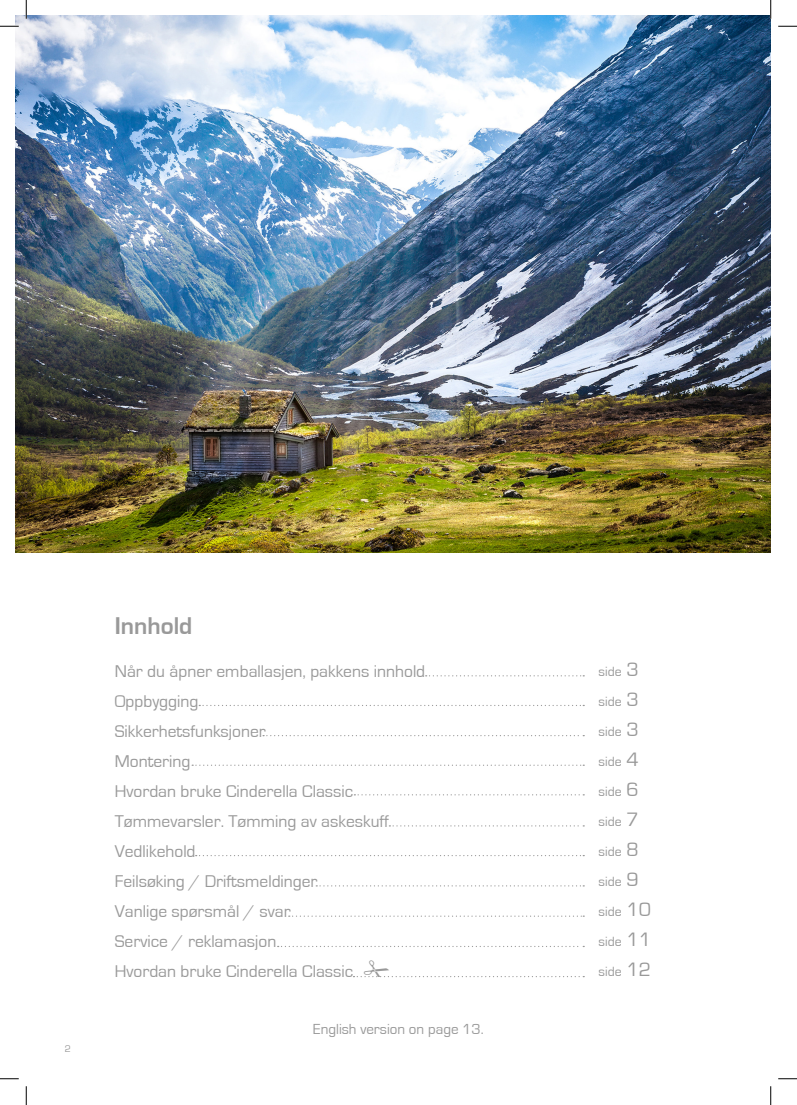
<style>
.page{position:relative;width:797px;height:1105px;background:#fff}
.page>*{position:absolute;margin:0;border:0;box-sizing:border-box;transform-origin:0 0}
.t1{font:700 25px "Eurostile";color:#999}
.t2{font:17.5px "Eurostile";color:#999}
.t3{font:15px "Eurostile";color:#999}
.t4{font:13.75px "Eurostile";color:#999}
.t5{font:10px "Eurostile";color:#999}
.s1{font-size:20px}
</style>
<div class="page">
<svg style="left:425px;top:675px;width:159px;height:1px"></svg>
<svg style="left:199px;top:705px;width:385px;height:1px"></svg>
<svg style="left:192px;top:765px;width:392px;height:1px"></svg>
<svg style="left:263px;top:735px;width:321px;height:1px"></svg>
<svg style="left:389px;top:825px;width:195px;height:1px"></svg>
<svg style="left:354px;top:794px;width:230px;height:1px"></svg>
<svg style="left:316px;top:885px;width:268px;height:1px"></svg>
<svg style="left:289px;top:915px;width:295px;height:2px"></svg>
<svg style="left:278px;top:946px;width:306px;height:1px"></svg>
<svg style="left:196px;top:855px;width:388px;height:1px"></svg>
<img style="left:16px;top:16px;width:754px;height:536px">
<svg style="left:0;top:25px;width:19px;height:2px"></svg>
<svg style="left:778px;top:25px;width:19px;height:2px"></svg>
<svg style="left:0;top:1078px;width:19px;height:1px"></svg>
<svg style="left:778px;top:1078px;width:19px;height:1px"></svg>
<svg style="left:25px;top:0;width:2px;height:19px"></svg>
<svg style="left:25px;top:1086px;width:2px;height:19px"></svg>
<svg style="left:770px;top:0;width:1px;height:19px"></svg>
<svg style="left:770px;top:1086px;width:1px;height:19px"></svg>
<svg style="left:353px;top:976px;width:231px;height:1px"></svg>
<p class="t5" style="left:65px;top:1043px;width:8px">2</p>
<p class="t1" style="left:115px;top:612px;width:79px">Innhold</p>
<p class="t2" style="left:115px;top:662px;width:312px">Når du åpner emballasjen, pakkens innhold</p>
<p class="t2" style="left:115px;top:692px;width:85px">Oppbygging</p>
<p class="t2" style="left:115px;top:722px;width:152px">Sikkerhetsfunksjoner</p>
<p class="t2" style="left:115px;top:752px;width:77px">Montering</p>
<p class="t2" style="left:115px;top:782px;width:240px">Hvordan bruke Cinderella Classic</p>
<p class="t2" style="left:115px;top:812px;width:275px">Tømmevarsler. Tømming av askeskuff</p>
<p class="t2" style="left:115px;top:842px;width:82px">Vedlikehold</p>
<p class="t2" style="left:115px;top:872px;width:204px">Feilsøking / Driftsmeldinger</p>
<p class="t2" style="left:115px;top:902px;width:177px">Vanlige spørsmål / svar</p>
<p class="t2" style="left:115px;top:932px;width:163px">Service / reklamasjon</p>
<p class="t2" style="left:115px;top:962px;width:240px">Hvordan bruke Cinderella Classic</p>
<p class="t3" style="left:313px;top:1021px;width:172px">English version on page 13.</p>
<p class="t4" style="left:598px;top:664px;width:42px">side <span class="s1">3</span></p>
<p class="t4" style="left:598px;top:694px;width:42px">side <span class="s1">3</span></p>
<p class="t4" style="left:598px;top:724px;width:42px">side <span class="s1">3</span></p>
<p class="t4" style="left:598px;top:754px;width:42px">side <span class="s1">4</span></p>
<p class="t4" style="left:598px;top:784px;width:42px">side <span class="s1">6</span></p>
<p class="t4" style="left:598px;top:814px;width:42px">side <span class="s1">7</span></p>
<p class="t4" style="left:598px;top:844px;width:42px">side <span class="s1">8</span></p>
<p class="t4" style="left:598px;top:874px;width:42px">side <span class="s1">9</span></p>
<p class="t4" style="left:598px;top:904px;width:54px">side <span class="s1">10</span></p>
<p class="t4" style="left:598px;top:934px;width:54px">side <span class="s1">11</span></p>
<p class="t4" style="left:598px;top:964px;width:54px">side <span class="s1">12</span></p>
</div>
